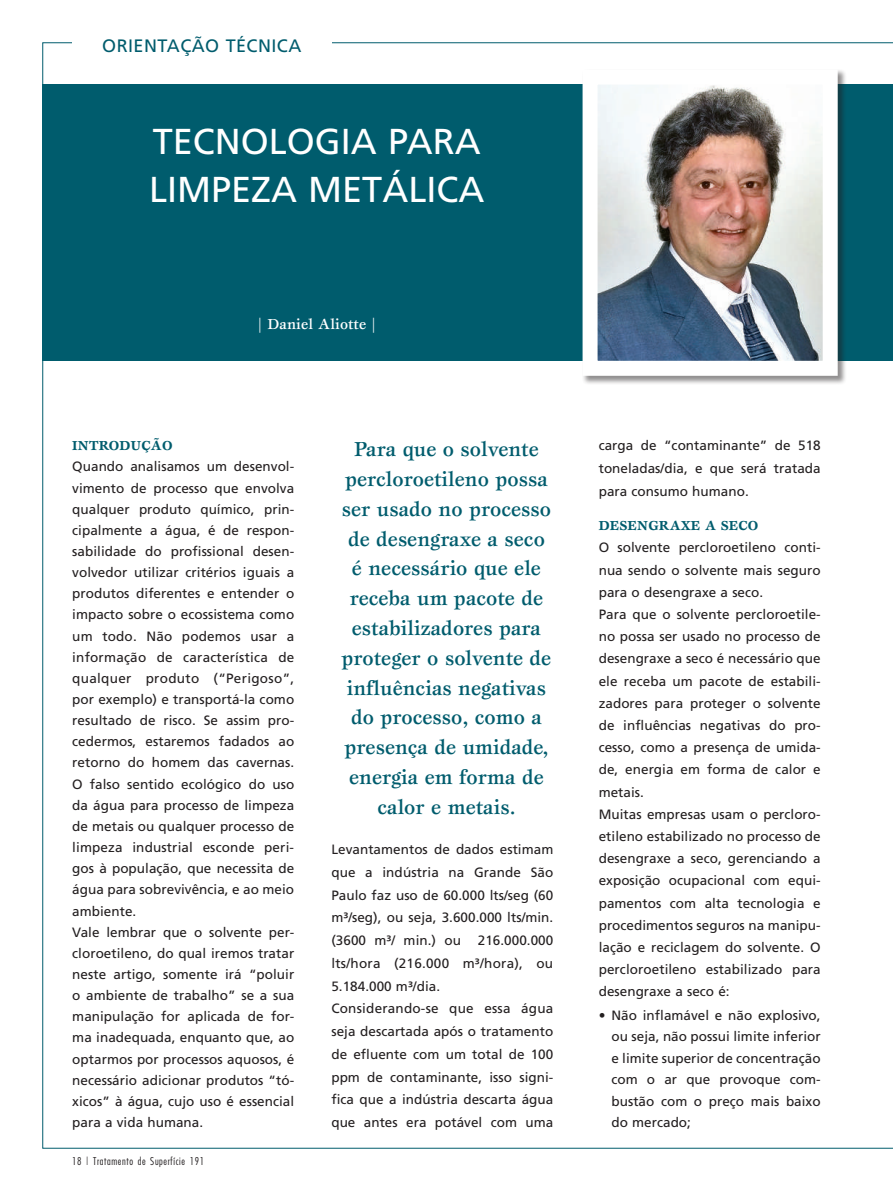
<style>
.page{position:relative;width:893px;height:1191px;background:#fff}
.page>*{position:absolute;margin:0;border:0;box-sizing:border-box;transform-origin:0 0}
.t1{font:36px/48px "Frutiger";color:#fff}
.t2{font:500 21px/29.8px "Esprit";color:#005c6d;text-align:center}
.t3{font:18px "Frutiger";letter-spacing:.025em;color:#005c6d}
.t4{font:500 15px "Esprit";letter-spacing:.01em;color:#fff}
.t5{font:13.5px/21.1px "Frutiger";letter-spacing:.005em;color:#231f20}
.t6{font:700 13.5px "Esprit";letter-spacing:.01em;color:#005c6d}
.t7{font:300 condensed 10.5px "Futura";letter-spacing:.06em;color:#231f20}
</style>
<div class="page">
<div style="left:43px;top:84px;width:850px;height:277px;background:#005c6d"></div>
<div style="left:582px;top:69px;width:265px;height:316px;background:#231f20;opacity:.5"></div>
<img style="left:599px;top:86px;width:223px;height:274px">
<div style="left:583px;top:70px;width:255px;height:306px;border:15px solid #fff"></div>
<h3 class="t3" style="left:102px;top:35px;width:201px">Orientação Técnica</h3>
<h1 class="t1" style="left:149px;top:117px;width:337px">TECNOLOGIA PARA<br>LIMPEZA METÁLICA</h1>
<p class="t4" style="left:257px;top:315px;width:120px">| Daniel Aliotte |</p>
<p class="t6" style="left:72px;top:437px;width:102px">INTRODUÇÃO</p>
<p class="t5" style="left:72px;top:456px;width:224px">Quando analisamos um desenvol&shy;vimento de processo que envolva qualquer produto químico, prin&shy;cipalmente a água, é de respon&shy;sabilidade do profissional desen&shy;volvedor utilizar critérios iguais a produtos diferentes e entender o impacto sobre o ecossistema como um todo. Não podemos usar a informação de característica de qualquer produto (“Perigoso”, por exemplo) e transportá-la como resultado de risco. Se assim pro&shy;cedermos, estaremos fadados ao retorno do homem das cavernas.<br>O falso sentido ecológico do uso da água para processo de limpeza de metais ou qualquer processo de limpeza industrial esconde peri&shy;gos à população, que necessita de água para sobrevivência, e ao meio ambiente.<br>Vale lembrar que o solvente per&shy;cloroetileno, do qual iremos tratar neste artigo, somente irá “poluir o ambiente de trabalho” se a sua manipulação for aplicada de for&shy;ma inadequada, enquanto que, ao optarmos por processos aquosos, é necessário adicionar produtos “tó&shy;xicos” à água, cujo uso é essencial para a vida humana.</p>
<p class="t7" style="left:72px;top:1155px;width:133px">18 | Tratamento de Superfície 191</p>
<p class="t2" style="left:342px;top:434px;width:211px">Para que o solvente percloroetileno possa ser usado no processo de desengraxe a seco é necessário que ele receba um pacote de estabilizadores para proteger o solvente de influências negativas do processo, como a presença de umidade, energia em forma de calor e metais.</p>
<p class="t5" style="left:599px;top:434px;width:223px;line-height:23px;text-align:justify">carga de “contaminante” de 518 toneladas/dia, e que será tratada para consumo humano.</p>
<p class="t6" style="left:599px;top:517px;width:161px">DESENGRAXE A SECO</p>
<p class="t5" style="left:599px;top:536px;width:223px;line-height:22.2px">O solvente percloroetileno conti&shy;nua sendo o solvente mais seguro para o desengraxe a seco.<br>Para que o solvente percloroetile&shy;no possa ser usado no processo de desengraxe a seco é necessário que ele receba um pacote de estabili&shy;zadores para proteger o solvente de influências negativas do pro&shy;cesso, como a presença de umida&shy;de, energia em forma de calor e metais.<br>Muitas empresas usam o percloro&shy;etileno estabilizado no processo de desengraxe a seco, gerenciando a exposição ocupacional com equi&shy;pamentos com alta tecnologia e procedimentos seguros na manipu&shy;lação e reciclagem do solvente. O percloroetileno estabilizado para desengraxe a seco é:</p>
<p class="t5" style="left:611px;top:1004px;width:211px;text-align:justify;text-indent:-13px">• Não inflamável e não explosivo, ou seja, não possui limite inferior e limite superior de concentração com o ar que provoque com&shy;bustão com o preço mais baixo do mercado;</p>
<p class="t5" style="left:331px;top:838px;width:224px;line-height:22.8px">Levantamentos de dados estimam que a indústria na Grande São<br>Paulo faz uso de 60.000 lts/seg (60 m³/seg), ou seja, 3.600.000 lts/min. (3600 m³/ min.) ou 216.000.000 lts/hora (216.000 m³/hora), ou<br>5.184.000 m³/dia.<br>Considerando-se que essa água seja descartada após o tratamento de efluente com um total de 100 ppm de contaminante, isso signi&shy;fica que a indústria descarta água que antes era potável com uma</p>
</div>
